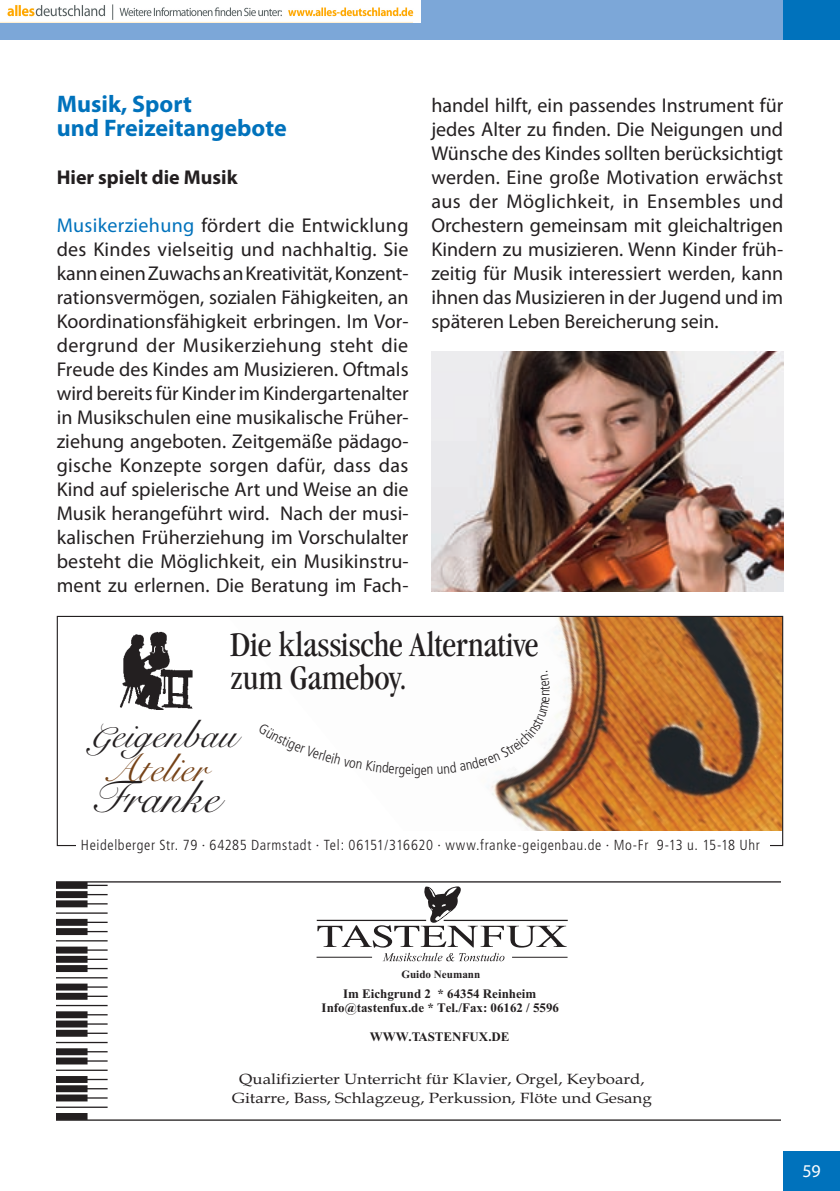
<style>
.page{position:relative;width:840px;height:1191px;background:#fff}
.page>*{position:absolute;margin:0;border:0;box-sizing:border-box;transform-origin:0 0}
.t1{font:45.6px "Snell Roundhand";letter-spacing:.005em;color:#231f20}
.t2{font:39.4px "Snell Roundhand";letter-spacing:.01em;color:#231f20}
.t3{font:39.4px "Snell Roundhand";color:#764318}
.t4{font:condensed 35.6px/32.8px "Garamond";letter-spacing:-.005em;color:#231f20}
.t5{font:700 24px/24px "Myriad Pro";color:#0072bc}
.t6{font:20px/24px "Myriad Pro";color:#231f20;text-align:justify}
.t7{font:700 20px "Myriad Pro";color:#231f20}
.t8{font:18px "Myriad Pro";color:#fff}
.t9{font:14.8px/18.4px "Book Antiqua OV WDONTA";color:#231f20;text-align:center;scale:1.14 1}
.t10{font:300 condensed 14.6px "Frutiger";letter-spacing:.04em;color:#231f20}
.t11{font:300 condensed 14.4px "Frutiger";color:#231f20}
.t12{font:700 13px/14.4px "Times New Roman";color:#231f20;text-align:center}
.t13{font:700 11px "Times New Roman";color:#231f20}
.s1{color:#0072bc}
</style>
<div class="page">
<div style="left:0;top:0;width:839px;height:40px;background:#7ca7d8"></div>
<div style="left:782px;top:1151px;width:57px;height:40px;background:#0072bc"></div>
<div style="left:782px;top:0;width:57px;height:40px;background:#0072bc"></div>
<img style="left:431px;top:352px;width:351px;height:240px">
<img style="left:491px;top:618px;width:289px;height:212px">
<img style="left:119px;top:631px;width:74px;height:79px">
<svg style="left:57px;top:882px;width:723px;height:238px"></svg>
<div style="left:280px;top:950px;width:295px;height:11px;background:#fff"></div>
<hr style="left:316px;top:956px;width:56px;height:1px;background:#231f20">
<svg style="left:317px;top:886px;width:250px;height:75px"></svg>
<img style="left:0;top:0;width:420px;height:22px">
<svg style="left:491px;top:671px;width:58px;height:103px"></svg>
<p class="t5" style="left:57px;top:92px;width:231px">Musik, Sport<br>und Freizeitangebote</p>
<p class="t7" style="left:57px;top:166px;width:182px">Hier spielt die Musik</p>
<p class="t6" style="left:57px;top:213px;width:353px"><span class="s1">Musikerziehung</span> fördert die Entwicklung des Kindes vielseitig und nachhaltig. Sie kann einen Zuwachs an Kreativität, Konzent&shy;rationsvermögen, sozialen Fähigkeiten, an Koordinationsfähigkeit erbringen. Im Vor&shy;dergrund der Musikerziehung steht die Freude des Kindes am Musizieren. Oftmals wird bereits für Kinder im Kindergartenalter in Musikschulen eine musikalische Früher&shy;ziehung angeboten. Zeitgemäße pädago&shy;gische Konzepte sorgen dafür, dass das Kind auf spielerische Art und Weise an die Musik herangeführt wird. Nach der musi&shy;kalischen Früherziehung im Vorschulalter besteht die Möglichkeit, ein Musikinstru&shy;ment zu erlernen. Die Beratung im Fach-</p>
<p class="t6" style="left:431px;top:93px;width:353px">handel hilft, ein passendes Instrument für jedes Alter zu finden. Die Neigungen und Wünsche des Kindes sollten berücksichtigt werden. Eine große Motivation erwächst aus der Möglichkeit, in Ensembles und Orchestern gemeinsam mit gleichaltrigen Kindern zu musizieren. Wenn Kinder früh&shy;zeitig für Musik interessiert werden, kann ihnen das Musizieren in der Jugend und im späteren Leben Bereicherung sein.</p>
<h3 class="t4" style="left:230px;top:628px;width:309px">Die klassische Alternative zum Gameboy.</h3>
<h2 class="t2" style="left:85px;top:711px;width:153px">Geigenbau</h2>
<h2 class="t3" style="left:102px;top:746px;width:106px">Atelier</h2>
<h1 class="t1" style="left:91px;top:771px;width:130px">Franke</h1>
<p class="t11" style="left:414px;top:761px;width:8px">g</p>
<p class="t10" style="left:81px;top:836px;width:680px">Heidelberger Str. 79 · 64285 Darmstadt · Tel: 06151/316620 · www.franke-geigenbau.de · Mo-Fr 9-13 u. 15-18 Uhr</p>
<p class="t13" style="left:401px;top:966px;width:80px">Guido Neumann</p>
<p class="t12" style="left:321px;top:987px;width:239px">Im Eichgrund 2 * 64354 Reinheim<br>Info@tastenfux.de * Tel./Fax: 06162 / 5596</p>
<p class="t12" style="left:369px;top:1030px;width:141px">WWW.TASTENFUX.DE</p>
<p class="t9" style="left:232px;top:1071px;width:369px">Qualifizierter Unterricht für Klavier, Orgel, Keyboard,<br>Gitarre, Bass, Schlagzeug, Perkussion, Flöte und Gesang</p>
<p class="t8" style="left:801px;top:1161px;width:20px">59</p>
</div>
